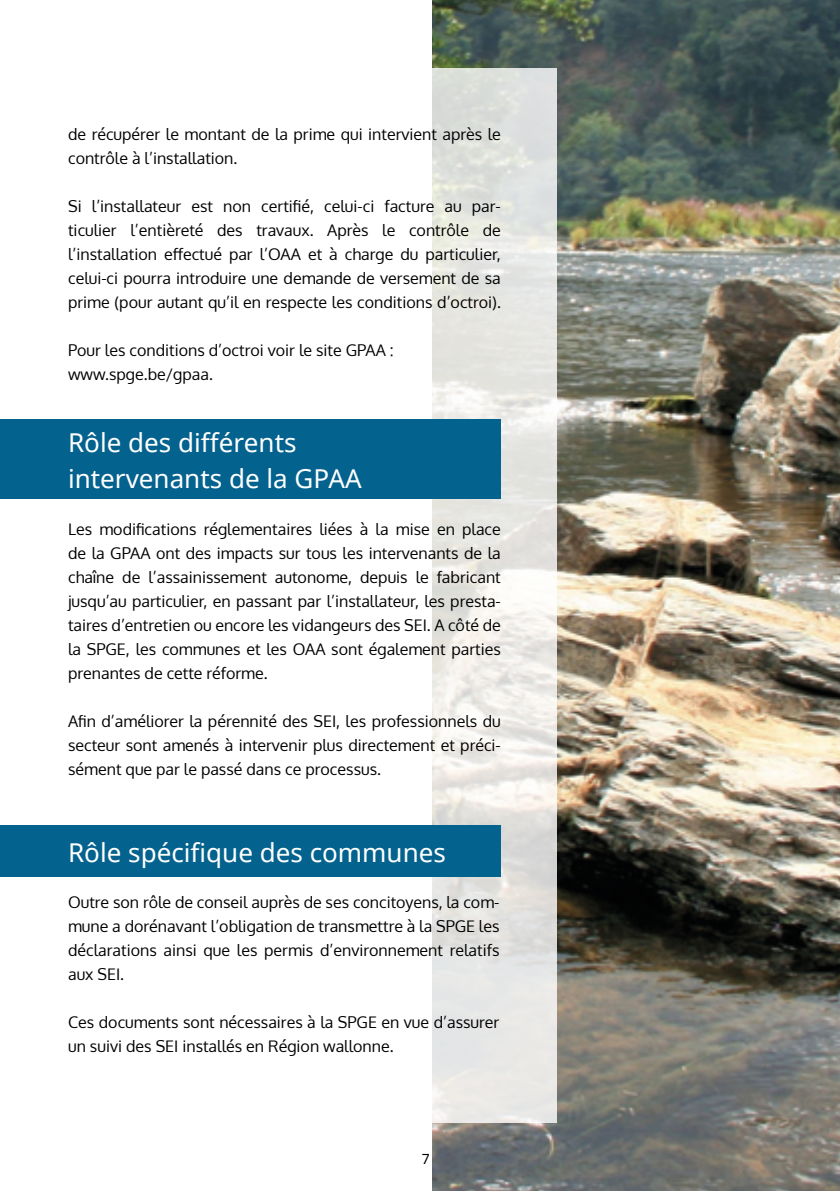
<style>
.page{position:relative;width:840px;height:1191px;background:#fff}
.page>*{position:absolute;margin:0;border:0;box-sizing:border-box;transform-origin:0 0}
.Style_de_paragraphe{font:26px/36px "Noto Sans";color:#fff}
.t1{font:16px/24px "Oxygen";color:#000;text-align:justify}
.t2{font:14px "Noto Sans";color:#000}
</style>
<div class="page">
<img style="left:432px;top:0;width:407px;height:1191px">
<svg style="left:299px;top:68px;width:257px;height:1055px"></svg>
<div style="left:0;top:825px;width:500px;height:51px;background:#03628e"></div>
<div style="left:0;top:419px;width:500px;height:80px;background:#03628e"></div>
<p class="t1" style="left:68px;top:123px;width:434px">de récupérer le montant de la prime qui intervient après le contrôle à l’installation.</p>
<p class="t1" style="left:68px;top:195px;width:434px">Si l’installateur est non certifié, celui-ci facture au par&shy;ticulier l’entièreté des travaux. Après le contrôle de l’installation effectué par l’OAA et à charge du particulier, celui-ci pourra introduire une demande de versement de sa prime (pour autant qu’il en respecte les conditions d’octroi).</p>
<p class="t1" style="left:68px;top:339px;width:327px">Pour les conditions d’octroi voir le site GPAA :</p>
<p class="t1" style="left:68px;top:363px;width:146px">www.spge.be/gpaa.</p>
<p class="Style_de_paragraphe" style="left:68px;top:424px;width:295px">Rôle des différents intervenants de la GPAA</p>
<p class="t1" style="left:68px;top:517px;width:434px">Les modifications réglementaires liées à la mise en place de la GPAA ont des impacts sur tous les intervenants de la chaîne de l’assainissement autonome, depuis le fabricant jusqu’au particulier, en passant par l’installateur, les presta&shy;taires d’entretien ou encore les vidangeurs des SEI. A côté de la SPGE, les communes et les OAA sont également parties prenantes de cette réforme.</p>
<p class="t1" style="left:68px;top:709px;width:434px">Afin d’améliorer la pérennité des SEI, les professionnels du secteur sont amenés à intervenir plus directement et préci&shy;sément que par le passé dans ce processus.</p>
<p class="Style_de_paragraphe" style="left:68px;top:833px;width:379px">Rôle spécifique des communes</p>
<p class="t1" style="left:68px;top:890px;width:432px">Outre son rôle de conseil auprès de ses concitoyens, la com&shy;mune a dorénavant l’obligation de transmettre à la SPGE les déclarations ainsi que les permis d’environnement relatifs aux SEI.</p>
<p class="t1" style="left:68px;top:1010px;width:432px">Ces documents sont nécessaires à la SPGE en vue d’assurer un suivi des SEI installés en Région wallonne.</p>
<p class="t2" style="left:421px;top:1149px;width:10px">7</p>
</div>
